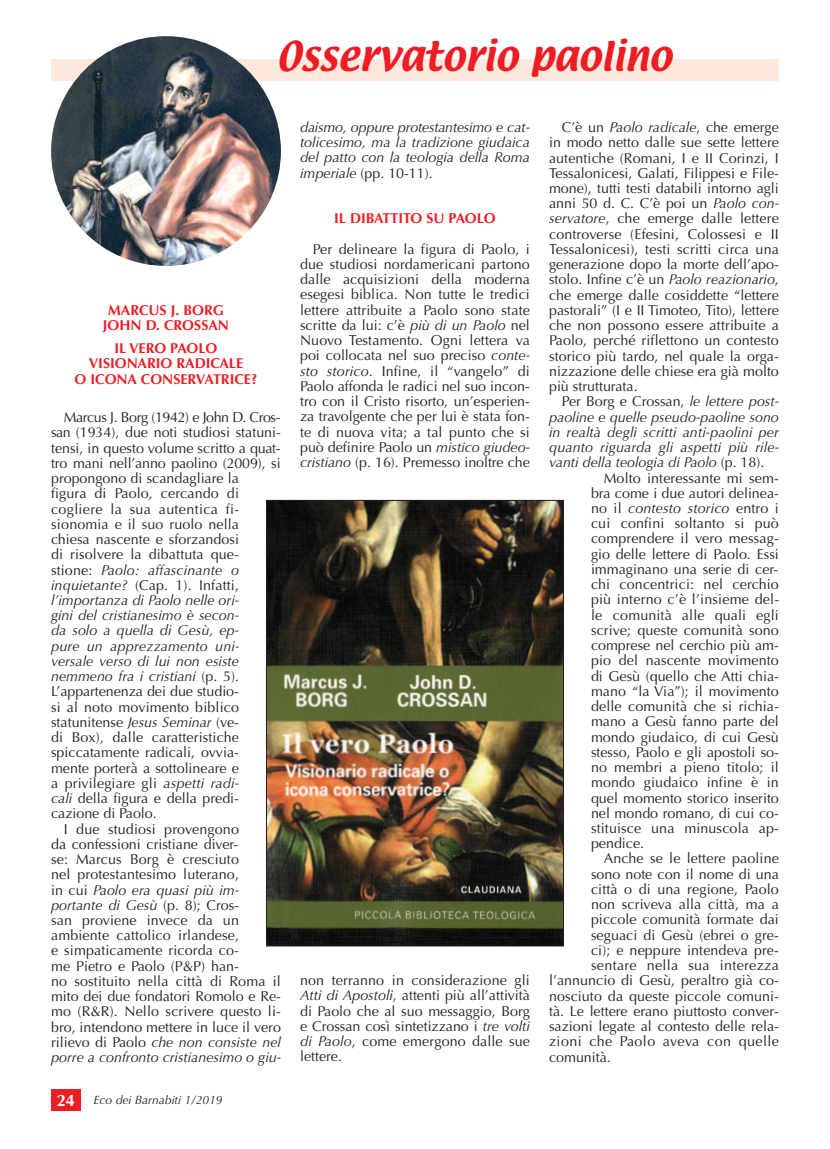
<style>
.page{position:relative;width:830px;height:1149px;background:#fff}
.page>*{position:absolute;margin:0;border:0;box-sizing:border-box;transform-origin:0 0}
.t1{font:36px "Textile";color:#ee1d23}
.t2{font:14.25px/15.1px "Optima";letter-spacing:.005em;color:#231f20;text-align:justify}
.t3{font:italic 14.25px/15.1px "Optima";color:#231f20;text-align:justify}
.t4{font:700 14.25px/15.1px "Optima";color:#ee1d23;text-align:center}
.t5{font:14.25px "Optima";letter-spacing:.025em;color:#231f20}
.t6{font:14.25px "Optima";letter-spacing:-.025em;color:#231f20}
.t7{font:14.25px "Optima";letter-spacing:.03em;color:#231f20}
.t8{font:italic 12px "Optima";color:#231f20}
.s1{font-style:normal}
.s2{font-style:italic}
.s3{font-weight:700;font-style:normal;font-size:16.5px;color:#fff}
</style>
<div class="page">
<div style="left:51px;top:1089px;width:30px;height:21px;background:#ee1d23"></div>
<div style="left:51px;top:60px;width:727px;height:21px;background:#fde8dd"></div>
<img style="left:51px;top:36px;width:230px;height:230px;border-radius:50%">
<img style="left:268px;top:502px;width:293px;height:442px">
<div style="left:266px;top:500px;width:297px;height:446px;border:1px solid #231f20"></div>
<h1 class="t1" style="left:276px;top:37px;width:396px">Osservatorio paolino</h1>
<p class="t4" style="left:103px;top:303px;width:128px">MARCUS J. BORG<br>JOHN D. CROSSAN</p>
<p class="t4" style="left:75px;top:341px;width:184px">IL VERO PAOLO<br>VISIONARIO RADICALE<br>O ICONA CONSERVATRICE?</p>
<p class="t6" style="left:64px;top:409px;width:218px">Marcus J. Borg (1942) e John D. Cros-</p>
<p class="t2" style="left:51px;top:425px;width:231px">san (1934), due noti studiosi statuni-</p>
<p class="t2" style="left:51px;top:440px;width:231px">tensi, in questo volume scritto a quat-</p>
<p class="t2" style="left:51px;top:455px;width:231px">tro mani nell’anno paolino (2009), si</p>
<p class="t2" style="left:51px;top:470px;width:189px">propongono di scandagliare la</p>
<p class="t2" style="left:51px;top:486px;width:189px">figura di Paolo, cercando di</p>
<p class="t5" style="left:51px;top:500px;width:189px">cogliere la sua autentica fi-</p>
<p class="t2" style="left:51px;top:516px;width:189px">sionomia e il suo ruolo nella</p>
<p class="t2" style="left:51px;top:531px;width:189px">chiesa nascente e sforzandosi</p>
<p class="t2" style="left:51px;top:547px;width:189px">di risolvere la dibattuta que-</p>
<p class="t3" style="left:51px;top:562px;width:189px"><span class="s1">stione:</span> Paolo: affascinante o</p>
<p class="t2" style="left:51px;top:577px;width:189px"><span class="s2">inquietante?</span> (Cap. 1). Infatti,</p>
<p class="t3" style="left:51px;top:592px;width:189px">l’importanza di Paolo nelle ori-</p>
<p class="t3" style="left:51px;top:607px;width:189px">gini del cristianesimo è secon-</p>
<p class="t3" style="left:51px;top:623px;width:189px">da solo a quella di Gesù, ep-</p>
<p class="t3" style="left:51px;top:638px;width:189px">pure un apprezzamento uni-</p>
<p class="t3" style="left:51px;top:653px;width:189px">versale verso di lui non esiste</p>
<p class="t3" style="left:51px;top:668px;width:189px">nemmeno fra i cristiani <span class="s1">(p. 5).</span></p>
<p class="t2" style="left:51px;top:684px;width:189px">L’appartenenza dei due studio-</p>
<p class="t2" style="left:51px;top:699px;width:189px">si al noto movimento biblico</p>
<p class="t2" style="left:51px;top:714px;width:189px">statunitense <span class="s2">Jesus Seminar</span> (ve-</p>
<p class="t2" style="left:51px;top:729px;width:189px">di Box), dalle caratteristiche</p>
<p class="t2" style="left:51px;top:745px;width:189px">spiccatamente radicali, ovvia-</p>
<p class="t2" style="left:51px;top:760px;width:189px">mente porterà a sottolineare e</p>
<p class="t2" style="left:51px;top:775px;width:189px">a privilegiare gli <span class="s2">aspetti radi-</span></p>
<p class="t2" style="left:51px;top:790px;width:189px"><span class="s2">cali</span> della figura e della predi-</p>
<p class="t2" style="left:51px;top:805px;width:107px">cazione di Paolo.</p>
<p class="t2" style="left:64px;top:821px;width:176px">I due studiosi provengono</p>
<p class="t2" style="left:51px;top:836px;width:188px">da confessioni cristiane diver-</p>
<p class="t2" style="left:51px;top:851px;width:189px">se: Marcus Borg è cresciuto</p>
<p class="t2" style="left:51px;top:866px;width:189px">nel protestantesimo luterano,</p>
<p class="t3" style="left:51px;top:881px;width:189px"><span class="s1">in cui</span> Paolo era quasi più im-</p>
<p class="t3" style="left:51px;top:897px;width:189px">portante di Gesù <span class="s1">(p. 8); Cros-</span></p>
<p class="t2" style="left:51px;top:912px;width:189px">san proviene invece da un</p>
<p class="t2" style="left:51px;top:927px;width:189px">ambiente cattolico irlandese,</p>
<p class="t2" style="left:51px;top:942px;width:189px">e simpaticamente ricorda co-</p>
<p class="t2" style="left:51px;top:958px;width:189px">me Pietro e Paolo (P&amp;P) han-</p>
<p class="t2" style="left:51px;top:973px;width:231px">no sostituito nella città di Roma il</p>
<p class="t2" style="left:51px;top:988px;width:231px">mito dei due fondatori Romolo e Re-</p>
<p class="t2" style="left:51px;top:1003px;width:231px">mo (R&amp;R). Nello scrivere questo li-</p>
<p class="t2" style="left:51px;top:1019px;width:231px">bro, intendono mettere in luce il vero</p>
<p class="t3" style="left:51px;top:1034px;width:231px"><span class="s1">rilievo di Paolo</span> che non consiste nel</p>
<p class="t3" style="left:51px;top:1049px;width:231px">porre a confronto cristianesimo o giu-</p>
<p class="t8" style="left:57px;top:1092px;width:167px"><span class="s3">24</span> Eco dei Barnabiti 1/2019</p>
<p class="t3" style="left:300px;top:119px;width:231px">daismo, oppure protestantesimo e cat&shy;tolicesimo, ma la tradizione giudaica del patto con la teologia della Roma imperiale <span class="s1">(pp. 10-11).</span></p>
<p class="t4" style="left:334px;top:211px;width:163px">IL DIBATTITO SU PAOLO</p>
<p class="t2" style="left:300px;top:241px;width:231px;text-indent:13px">Per delineare la figura di Paolo, i due studiosi nordamericani partono dalle acquisizioni della moderna esegesi biblica. Non tutte le tredici lettere attribuite a Paolo sono state scritte da lui: c’è <span class="s2">più di un Paolo</span> nel Nuovo Testamento. Ogni lettera va poi collocata nel suo preciso <span class="s2">conte&shy;sto storico</span>. Infine, il “vangelo” di Paolo affonda le radici nel suo incon&shy;tro con il Cristo risorto, un’esperien&shy;za travolgente che per lui è stata fon&shy;te di nuova vita; a tal punto che si può definire Paolo un <span class="s2">mistico giudeo&shy;cristiano</span> (p. 16). Premesso inoltre che</p>
<p class="t2" style="left:300px;top:972px;width:231px">non terranno in considerazione gli <span class="s2">Atti di Apostoli</span>, attenti più all’attività di Paolo che al suo messaggio, Borg e Crossan così sintetizzano i <span class="s2">tre volti di Paolo</span>, come emergono dalle sue lettere.</p>
<p class="t2" style="left:549px;top:120px;width:231px;text-indent:13px">C’è un <span class="s2">Paolo radicale</span>, che emerge in modo netto dalle sue sette lettere autentiche (Romani, I e II Corinzi, I Tessalonicesi, Galati, Filippesi e File&shy;mone), tutti testi databili intorno agli anni 50 d. C. C’è poi un <span class="s2">Paolo con&shy;servatore</span>, che emerge dalle lettere controverse (Efesini, Colossesi e II Tessalonicesi), testi scritti circa una generazione dopo la morte dell’apo&shy;stolo. Infine c’è un <span class="s2">Paolo reazionario</span>, che emerge dalle cosiddette “lettere pastorali” (I e II Timoteo, Tito), lettere che non possono essere attribuite a Paolo, perché riflettono un contesto storico più tardo, nel quale la orga&shy;nizzazione delle chiese era già molto più strutturata.</p>
<p class="t3" style="left:549px;top:394px;width:231px;text-indent:13px"><span class="s1">Per Borg e Crossan,</span> le lettere post&shy;paoline e quelle pseudo-paoline sono in realtà degli scritti anti-paolini per quanto riguarda gli aspetti più rile&shy;vanti della teologia di Paolo <span class="s1">(p. 18).</span></p>
<p class="t2" style="left:590px;top:470px;width:189px;text-indent:13px">Molto interessante mi sem&shy;bra come i due autori delinea&shy;no il <span class="s2">contesto storico</span> entro i cui confini soltanto si può comprendere il vero messag&shy;gio delle lettere di Paolo. Essi immaginano una serie di cer&shy;chi concentrici: nel cerchio più interno c’è l’insieme del&shy;le comunità alle quali egli scrive; queste comunità sono comprese nel cerchio più am&shy;pio del nascente movimento di Gesù (quello che Atti chia&shy;mano “la Via”); il movimento delle comunità che si richia&shy;mano a Gesù fanno parte del mondo giudaico, di cui Gesù stesso, Paolo e gli apostoli so&shy;no membri a pieno titolo; il mondo giudaico infine è in quel momento storico inserito nel mondo romano, di cui co&shy;stituisce una minuscola ap&shy;pendice.</p>
<p class="t2" style="left:603px;top:851px;width:176px">Anche se le lettere paoline</p>
<p class="t2" style="left:590px;top:866px;width:189px">sono note con il nome di una</p>
<p class="t2" style="left:590px;top:881px;width:189px">città o di una regione, Paolo</p>
<p class="t2" style="left:590px;top:896px;width:189px">non scriveva alla città, ma a</p>
<p class="t2" style="left:590px;top:911px;width:189px">piccole comunità formate dai</p>
<p class="t2" style="left:590px;top:927px;width:189px">seguaci di Gesù (ebrei o gre-</p>
<p class="t2" style="left:590px;top:942px;width:189px">ci); e neppure intendeva pre-</p>
<p class="t5" style="left:590px;top:956px;width:189px">sentare nella sua interezza</p>
<p class="t2" style="left:549px;top:972px;width:231px">l’annuncio di Gesù, peraltro già co-</p>
<p class="t2" style="left:549px;top:988px;width:231px">nosciuto da queste piccole comuni-</p>
<p class="t2" style="left:549px;top:1003px;width:231px">tà. Le lettere erano piuttosto conver-</p>
<p class="t2" style="left:549px;top:1018px;width:231px">sazioni legate al contesto delle rela-</p>
<p class="t7" style="left:549px;top:1032px;width:231px">zioni che Paolo aveva con quelle</p>
<p class="t2" style="left:549px;top:1048px;width:63px">comunità.</p>
</div>
